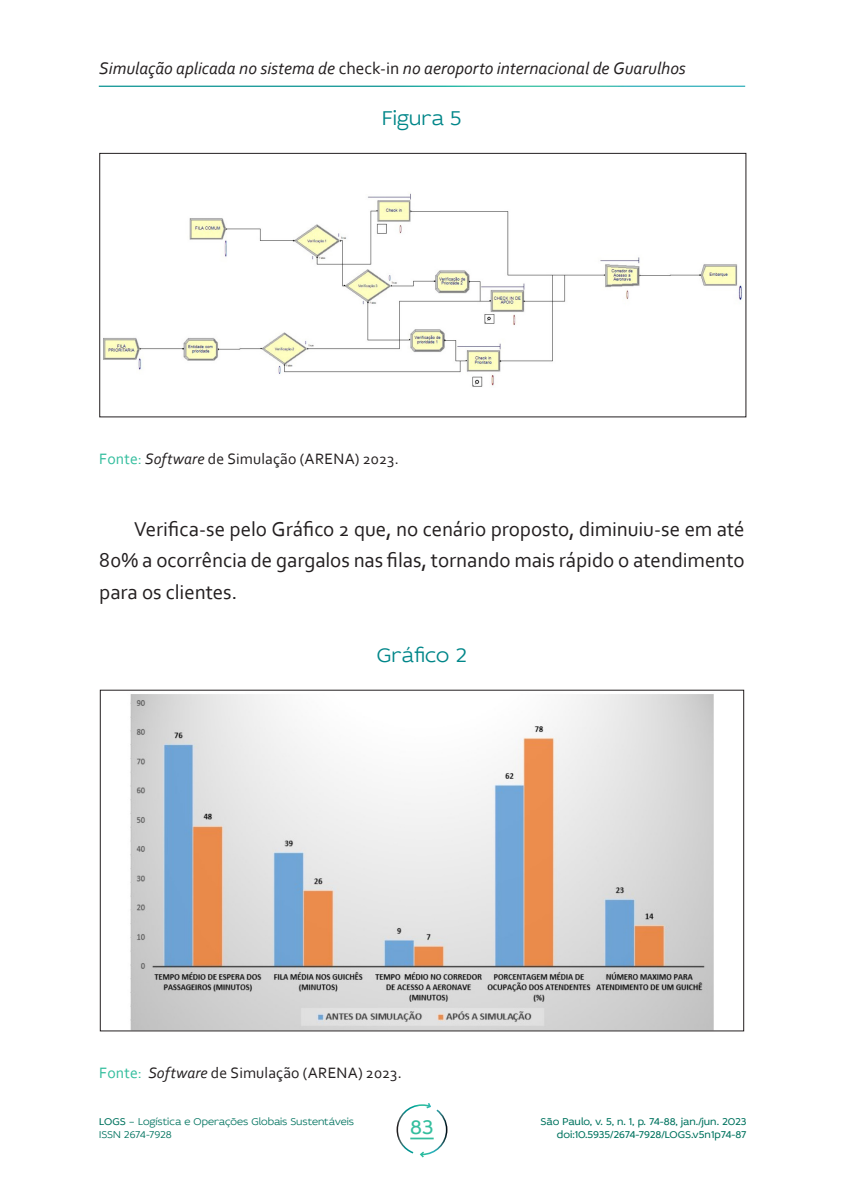
<style>
.page{position:relative;width:844px;height:1191px;background:#fff}
.page>*{position:absolute;margin:0;border:0;box-sizing:border-box;transform-origin:0 0}
.ARTIGO_texto_com_recuo{font:21px/31.5px "Corbel";letter-spacing:-.005em;color:#231f20;text-align:justify}
.TABELA_Legenda{font:300 21px "Idealist Sans";letter-spacing:-.01em;color:#008689}
.t1{font:21px "Idealist Sans";color:#34be9e}
.t2{font:italic 17.5px "Corbel";color:#231f20}
.TABELA_fonte{font:15.75px "Corbel";letter-spacing:.01em;color:#231f20}
.t3{font:10.5px/12.6px "Idealist Sans";color:#01735f;text-align:right}
.t4{font:300 10.5px/12.6px "Idealist Sans";letter-spacing:-.005em;color:#01735f}
.s1{font-style:normal}
.s2{color:#34be9e}
.s3{font-style:italic}
.s4{font-weight:400}
</style>
<div class="page">
<svg style="left:396px;top:1103px;width:51px;height:54px"></svg>
<hr style="left:410px;top:1137px;width:23px;height:2px;background:#34be9e">
<img style="left:103px;top:193px;width:640px;height:194px">
<div style="left:99px;top:153px;width:647px;height:264px;border:1px solid #231f20"></div>
<img style="left:130px;top:694px;width:584px;height:335px">
<p class="t2" style="left:99px;top:58px;width:588px">Simulação aplicada no sistema de <span class="s1">check-in</span> no aeroporto internacional de Guarulhos</p>
<p class="TABELA_Legenda" style="left:382px;top:104px;width:81px">Figura 5</p>
<p class="TABELA_fonte" style="left:99px;top:449px;width:301px"><span class="s2">Fonte:</span> <span class="s3">Software</span> de Simulação (ARENA) 2023.</p>
<p class="ARTIGO_texto_com_recuo" style="left:99px;top:512px;width:646px;text-indent:35px">Verifica-se pelo Gráfico 2 que, no cenário proposto, diminuiu-se em até 80% a ocorrência de gargalos nas filas, tornando mais rápido o atendimento para os clientes.</p>
<p class="TABELA_Legenda" style="left:377px;top:640px;width:92px">Gráfico 2</p>
<p class="TABELA_fonte" style="left:99px;top:1062px;width:304px"><span class="s2">Fonte:</span> <span class="s3">Software</span> de Simulação (ARENA) 2023.</p>
<p class="t4" style="left:99px;top:1115px;width:256px"><span class="s4">LOGS</span> – Logística e Operações Globais Sustentáveis<br>ISSN 2674-7928</p>
<p class="t3" style="left:540px;top:1115px;width:207px">São Paulo, v. 5, n. 1, p. 74-88, jan./jun. 2023 doi:10.5935/2674-7928/LOGS.v5n1p74-87</p>
<p class="t1" style="left:410px;top:1113px;width:25px">83</p>
</div>
